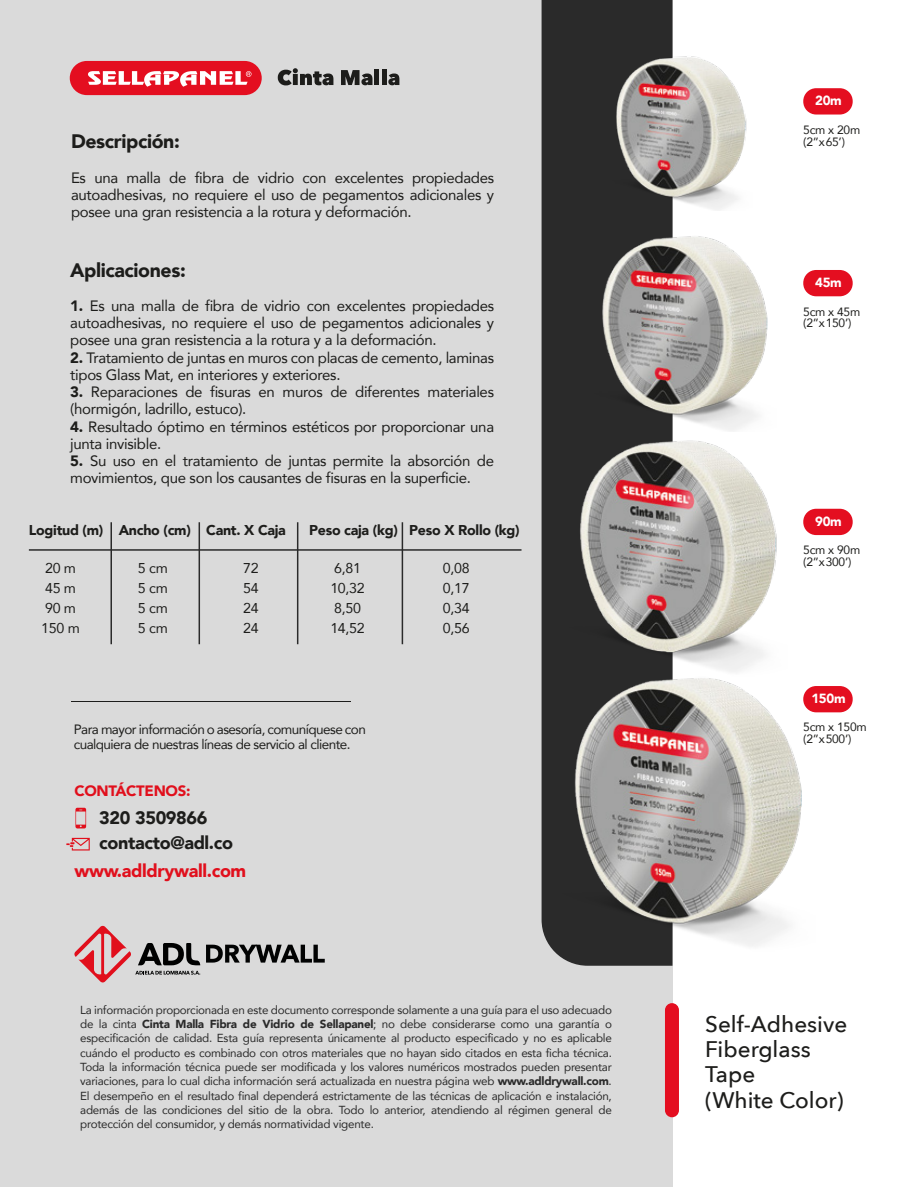
<style>
.page{position:relative;width:918px;height:1188px;background:#fff}
.page>*{position:absolute;margin:0;border:0;box-sizing:border-box;transform-origin:0 0}
.t1{font:500 22.5px/25.3px "Avenir Next";color:#1d1d1b}
.t2{font:900 19.5px "Avenir";letter-spacing:-.02em;color:#1d1d1b}
.t3{font:900 18px/25px "Avenir";letter-spacing:-.02em;color:#1d1d1b}
.t4{font:900 18px "Avenir";letter-spacing:-.02em;color:#e10f1c}
.t5{font:15px/17.2px "Avenir";letter-spacing:-.02em;color:#1d1d1b}
.t6{font:900 15px "Avenir";letter-spacing:-.02em;color:#e10f1c}
.t7{font:14.25px/19.8px "Avenir";letter-spacing:-.02em;color:#1d1d1b;text-align:justify}
.t8{font:900 14.25px "Avenir";letter-spacing:-.02em;color:#1d1d1b}
.t9{font:13.5px/15.9px "Avenir";letter-spacing:-.04em;color:#1d1d1b}
.t10{font:900 13.2px "Avenir";letter-spacing:-.02em;color:#fff}
.t11{font:12px/11.9px "Avenir";letter-spacing:-.02em;color:#1d1d1b}
.t12{font:11.7px/14.2px "Avenir";letter-spacing:-.02em;color:#2a2a2a;text-align:justify}
.s1{font-weight:900}
</style>
<div class="page">
<div style="left:0;top:0;width:673px;height:1187px;background:#dadada"></div>
<div style="left:542px;top:0;width:131px;height:966px;background:#2a2a2a"></div>
<hr style="left:71px;top:701px;width:279px;height:1px;background:#1d1d1b">
<svg style="left:278px;top:68px;width:55px;height:17px"></svg>
<svg style="left:341px;top:70px;width:31px;height:15px"></svg>
<hr style="left:375px;top:69px;width:4px;height:16px;background:#1d1d1b">
<div style="left:382px;top:69px;width:5px;height:16px;background:#1d1d1b"></div>
<svg style="left:388px;top:74px;width:11px;height:11px"></svg>
<div style="left:70px;top:61px;width:192px;height:34px;background:#e40e20;border-radius:17px"></div>
<svg style="left:88px;top:71px;width:163px;height:16px"></svg>
<img style="left:606px;top:45px;width:141px;height:166px">
<img style="left:589px;top:221px;width:179px;height:206px">
<img style="left:564px;top:427px;width:213px;height:238px">
<img style="left:555px;top:665px;width:260px;height:286px">
<div style="left:803px;top:88px;width:50px;height:27px;background:#e40e20;border-radius:13px"></div>
<div style="left:803px;top:270px;width:50px;height:26px;background:#e40e20;border-radius:13px"></div>
<div style="left:803px;top:509px;width:50px;height:26px;background:#e40e20;border-radius:13px"></div>
<div style="left:803px;top:686px;width:50px;height:26px;background:#e40e20;border-radius:13px"></div>
<svg style="left:206px;top:945px;width:119px;height:18px"></svg>
<svg style="left:74px;top:926px;width:126px;height:56px"></svg>
<div style="left:665px;top:1003px;width:14px;height:114px;background:#e40e20;border-radius:7px"></div>
<svg style="left:66px;top:838px;width:24px;height:13px"></svg>
<svg style="left:75px;top:808px;width:11px;height:21px"></svg>
<hr style="left:29px;top:549px;width:493px;height:2px;background:#2a2a2a">
<hr style="left:111px;top:522px;width:1px;height:122px;background:#2a2a2a">
<hr style="left:199px;top:522px;width:1px;height:122px;background:#2a2a2a">
<hr style="left:297px;top:522px;width:1px;height:122px;background:#2a2a2a">
<hr style="left:402px;top:522px;width:1px;height:122px;background:#2a2a2a">
<h2 class="t2" style="left:71px;top:125px;width:110px">Descripción:</h2>
<p class="t5" style="left:71px;top:169px;width:425px;text-align:justify">Es una malla de fibra de vidrio con excelentes propiedades autoadhesivas, no requiere el uso de pegamentos adicionales y posee una gran resistencia a la rotura y deformación.</p>
<h2 class="t2" style="left:70px;top:254px;width:117px">Aplicaciones:</h2>
<p class="t5" style="left:70px;top:297px;width:425px;text-align:justify"><span class="s1">1.</span> Es una malla de fibra de vidrio con excelentes propiedades autoadhesivas, no requiere el uso de pegamentos adicionales y posee una gran resistencia a la rotura y a la deformación.</p>
<p class="t5" style="left:70px;top:348px;width:425px"><span class="s1">2.</span> Tratamiento de juntas en muros con placas de cemento, laminas tipos Glass Mat, en interiores y exteriores.</p>
<p class="t5" style="left:70px;top:383px;width:425px"><span class="s1">3.</span> Reparaciones de fisuras en muros de diferentes materiales (hormigón, ladrillo, estuco).</p>
<p class="t5" style="left:70px;top:417px;width:425px"><span class="s1">4.</span> Resultado óptimo en términos estéticos por proporcionar una junta invisible.</p>
<p class="t5" style="left:70px;top:452px;width:425px"><span class="s1">5.</span> Su uso en el tratamiento de juntas permite la absorción de movimientos, que son los causantes de fisuras en la superficie.</p>
<p class="t8" style="left:29px;top:518px;width:259px">Logitud (m) Ancho (cm) Cant. X Caja</p>
<p class="t8" style="left:309px;top:518px;width:212px">Peso caja (kg) Peso X Rollo (kg)</p>
<p class="t7" style="left:41px;top:558px;width:40px;text-align:left">20 m<br>45 m<br>90 m<br>150 m</p>
<p class="t7" style="left:138px;top:558px;width:31px">5 cm 5 cm 5 cm 5 cm</p>
<p class="t7" style="left:243px;top:558px;width:17px">72<br>54<br>24<br>24</p>
<p class="t7" style="left:330px;top:558px;width:36px;text-align:left">6,81<br>10,32<br>8,50<br>14,52</p>
<p class="t7" style="left:443px;top:558px;width:28px">0,08<br>0,17<br>0,34<br>0,56</p>
<p class="t9" style="left:74px;top:720px;width:294px">Para mayor información o asesoría, comuníquese con cualquiera de nuestras líneas de servicio al cliente.</p>
<p class="t6" style="left:74px;top:778px;width:118px">CONTÁCTENOS:</p>
<h3 class="t3" style="left:99px;top:805px;width:135px">320 3509866 contacto@adl.co</h3>
<h3 class="t4" style="left:74px;top:856px;width:173px">www.adldrywall.com</h3>
<p class="t10" style="left:815px;top:89px;width:28px">20m</p>
<p class="t11" style="left:803px;top:123px;width:58px">5cm x 20m (2”x65’)</p>
<p class="t10" style="left:815px;top:271px;width:28px">45m</p>
<p class="t11" style="left:803px;top:305px;width:58px">5cm x 45m (2”x150’)</p>
<p class="t10" style="left:815px;top:510px;width:28px">90m</p>
<p class="t11" style="left:803px;top:544px;width:58px">5cm x 90m (2”x300’)</p>
<p class="t10" style="left:811px;top:687px;width:36px">150m</p>
<p class="t11" style="left:803px;top:721px;width:65px">5cm x 150m (2”x500’)</p>
<p class="t12" style="left:80px;top:1002px;width:533px">La información proporcionada en este documento corresponde solamente a una guía para el uso adecuado de la cinta <span class="s1">Cinta Malla Fibra de Vidrio de Sellapanel</span>; no debe considerarse como una garantía o especificación de calidad. Esta guía representa únicamente al producto especificado y no es aplicable cuándo el producto es combinado con otros materiales que no hayan sido citados en esta ficha técnica.<br>Toda la información técnica puede ser modificada y los valores numéricos mostrados pueden presentar variaciones, para lo cual dicha información será actualizada en nuestra página web <span class="s1">www.adldrywall.com</span>.<br>El desempeño en el resultado final dependerá estrictamente de las técnicas de aplicación e instalación, además de las condiciones del sitio de la obra. Todo lo anterior, atendiendo al régimen general de protección del consumidor, y demás normatividad vigente.</p>
<h1 class="t1" style="left:705px;top:1010px;width:144px">Self-Adhesive<br>Fiberglass<br>Tape<br>(White Color)</h1>
</div>
